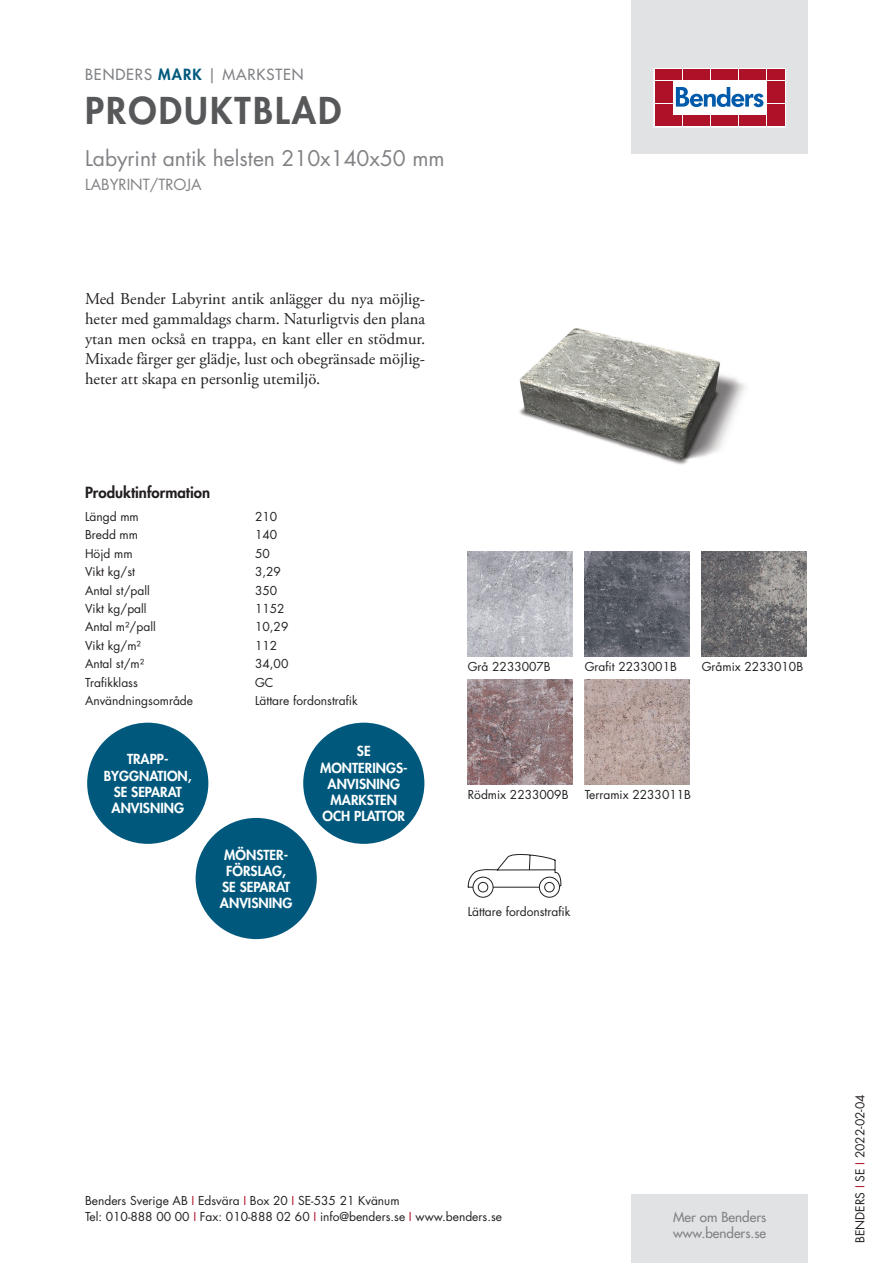
<style>
.page{position:relative;width:893px;height:1263px;background:#fff}
.page>*{position:absolute;margin:0;border:0;box-sizing:border-box;transform-origin:0 0}
.t1{font:800 36px "Futura Std";letter-spacing:.06em;color:#57585a}
.t2{font:21px "Futura Std";color:#808285}
.t3{font:16.5px/19.8px "Adobe Garamond Pro";color:#231f20;text-align:justify}
.t4{font:500 15px "Futura Std";letter-spacing:.06em;color:#808285}
.t5{font:800 15px "Futura Std";color:#231f20}
.t6{font:15px "Futura Std";color:#808285}
.t7{font:800 13.5px/16.2px "Futura Std";color:#fff;text-align:center}
.t8{font:500 13.5px/16.2px "Futura Std";color:#808285}
.t9{font:12px/16.5px "Futura Std";color:#231f20}
.s1{font-weight:800;color:#00597d}
.s2{color:#ae1229}
</style>
<div class="page">
<div style="left:631px;top:0;width:177px;height:153px;background:#e1e2e4"></div>
<div style="left:631px;top:1195px;width:177px;height:68px;background:#e1e2e4"></div>
<svg style="left:656px;top:70px;width:128px;height:55px;background:#ebc6cb"></svg>
<div style="left:654px;top:68px;width:132px;height:59px;border:1px solid #fff"></div>
<div style="left:655px;top:70px;width:8px;height:10px;background:#ae1229"></div>
<div style="left:664px;top:70px;width:8px;height:10px;background:#ae1229"></div>
<div style="left:655px;top:81px;width:8px;height:10px;background:#ae1229"></div>
<div style="left:664px;top:81px;width:8px;height:10px;background:#ae1229"></div>
<div style="left:655px;top:93px;width:8px;height:10px;background:#ae1229"></div>
<div style="left:664px;top:93px;width:8px;height:10px;background:#ae1229"></div>
<div style="left:655px;top:104px;width:8px;height:11px;background:#ae1229"></div>
<div style="left:664px;top:104px;width:8px;height:11px;background:#ae1229"></div>
<div style="left:655px;top:116px;width:8px;height:10px;background:#ae1229"></div>
<div style="left:664px;top:116px;width:8px;height:10px;background:#ae1229"></div>
<div style="left:674px;top:70px;width:8px;height:10px;background:#ae1229"></div>
<div style="left:683px;top:70px;width:8px;height:10px;background:#ae1229"></div>
<div style="left:692px;top:70px;width:8px;height:10px;background:#ae1229"></div>
<div style="left:702px;top:70px;width:8px;height:10px;background:#ae1229"></div>
<div style="left:711px;top:70px;width:8px;height:10px;background:#ae1229"></div>
<div style="left:720px;top:70px;width:8px;height:10px;background:#ae1229"></div>
<div style="left:730px;top:70px;width:8px;height:10px;background:#ae1229"></div>
<div style="left:739px;top:70px;width:8px;height:10px;background:#ae1229"></div>
<div style="left:748px;top:70px;width:8px;height:10px;background:#ae1229"></div>
<div style="left:758px;top:70px;width:8px;height:10px;background:#ae1229"></div>
<div style="left:674px;top:116px;width:8px;height:10px;background:#ae1229"></div>
<div style="left:683px;top:116px;width:8px;height:10px;background:#ae1229"></div>
<div style="left:692px;top:116px;width:8px;height:10px;background:#ae1229"></div>
<div style="left:702px;top:116px;width:8px;height:10px;background:#ae1229"></div>
<div style="left:711px;top:116px;width:8px;height:10px;background:#ae1229"></div>
<div style="left:720px;top:116px;width:8px;height:10px;background:#ae1229"></div>
<div style="left:730px;top:116px;width:8px;height:10px;background:#ae1229"></div>
<div style="left:739px;top:116px;width:8px;height:10px;background:#ae1229"></div>
<div style="left:748px;top:116px;width:8px;height:10px;background:#ae1229"></div>
<div style="left:758px;top:116px;width:8px;height:10px;background:#ae1229"></div>
<div style="left:767px;top:70px;width:8px;height:10px;background:#ae1229"></div>
<div style="left:776px;top:70px;width:8px;height:10px;background:#ae1229"></div>
<div style="left:767px;top:81px;width:8px;height:10px;background:#ae1229"></div>
<div style="left:776px;top:81px;width:8px;height:10px;background:#ae1229"></div>
<div style="left:767px;top:93px;width:8px;height:10px;background:#ae1229"></div>
<div style="left:776px;top:93px;width:8px;height:10px;background:#ae1229"></div>
<div style="left:767px;top:104px;width:8px;height:11px;background:#ae1229"></div>
<div style="left:776px;top:104px;width:8px;height:11px;background:#ae1229"></div>
<div style="left:767px;top:116px;width:8px;height:10px;background:#ae1229"></div>
<div style="left:776px;top:116px;width:8px;height:10px;background:#ae1229"></div>
<svg style="left:676px;top:87px;width:87px;height:20px;background:#8ab3d7"></svg>
<div style="left:303px;top:723px;width:121px;height:121px;background:#00597d;border-radius:50%"></div>
<div style="left:87px;top:723px;width:121px;height:121px;background:#00597d;border-radius:50%"></div>
<div style="left:196px;top:818px;width:121px;height:121px;background:#00597d;border-radius:50%"></div>
<img style="left:519px;top:328px;width:226px;height:137px">
<img style="left:468px;top:552px;width:105px;height:105px">
<img style="left:585px;top:552px;width:105px;height:105px">
<img style="left:702px;top:552px;width:105px;height:105px">
<img style="left:468px;top:680px;width:105px;height:105px">
<img style="left:585px;top:680px;width:105px;height:105px">
<div style="left:473px;top:877px;width:20px;height:21px;border:1px solid #231f20;border-radius:50%"></div>
<div style="left:539px;top:877px;width:21px;height:21px;border:1px solid #231f20;border-radius:50%"></div>
<svg style="left:468px;top:854px;width:93px;height:39px"></svg>
<p class="t4" style="left:85px;top:65px;width:220px">BENDERS <span class="s1">MARK</span> | MARKSTEN</p>
<h1 class="t1" style="left:85px;top:87px;width:258px">PRODUKTBLAD</h1>
<h2 class="t2" style="left:85px;top:144px;width:361px">Labyrint antik helsten 210x140x50 mm</h2>
<p class="t6" style="left:85px;top:175px;width:118px">LABYRINT/TROJA</p>
<p class="t3" style="left:85px;top:290px;width:342px">Med Bender Labyrint antik anlägger du nya möjlig&shy;heter med gammaldags charm. Naturligtvis den plana ytan men också en trappa, en kant eller en stödmur.<br>Mixade färger ger glädje, lust och obegränsade möjlig&shy;heter att skapa en personlig utemiljö.</p>
<p class="t5" style="left:85px;top:483px;width:127px">Produktinformation</p>
<p class="t9" style="left:85px;top:508px;width:55px">Längd mm</p>
<p class="t9" style="left:255px;top:508px;width:24px">210</p>
<p class="t9" style="left:85px;top:527px;width:55px">Bredd mm</p>
<p class="t9" style="left:255px;top:527px;width:24px">140</p>
<p class="t9" style="left:85px;top:545px;width:49px">Höjd mm</p>
<p class="t9" style="left:255px;top:545px;width:16px">50</p>
<p class="t9" style="left:85px;top:563px;width:51px">Vikt kg/st</p>
<p class="t9" style="left:255px;top:563px;width:27px">3,29</p>
<p class="t9" style="left:85px;top:582px;width:66px">Antal st/pall</p>
<p class="t9" style="left:255px;top:582px;width:24px">350</p>
<p class="t9" style="left:85px;top:600px;width:63px">Vikt kg/pall</p>
<p class="t9" style="left:255px;top:600px;width:31px">1152</p>
<p class="t9" style="left:85px;top:619px;width:72px">Antal m²/pall</p>
<p class="t9" style="left:255px;top:619px;width:35px">10,29</p>
<p class="t9" style="left:85px;top:637px;width:57px">Vikt kg/m²</p>
<p class="t9" style="left:255px;top:637px;width:24px">112</p>
<p class="t9" style="left:85px;top:656px;width:61px">Antal st/m²</p>
<p class="t9" style="left:255px;top:656px;width:35px">34,00</p>
<p class="t9" style="left:85px;top:674px;width:54px">Trafikklass</p>
<p class="t9" style="left:255px;top:674px;width:20px">GC</p>
<p class="t9" style="left:85px;top:692px;width:110px">Användningsområde</p>
<p class="t9" style="left:255px;top:692px;width:104px">Lättare fordonstrafik</p>
<p class="t7" style="left:320px;top:743px;width:89px">SE<br>MONTERINGS-<br>ANVISNING<br>MARKSTEN<br>OCH PLATTOR</p>
<p class="t7" style="left:104px;top:751px;width:89px">TRAPP-<br>BYGGNATION,<br>SE SEPARAT<br>ANVISNING</p>
<p class="t7" style="left:220px;top:846px;width:74px">MÖNSTER-<br>FÖRSLAG,<br>SE SEPARAT<br>ANVISNING</p>
<p class="t9" style="left:468px;top:659px;width:85px">Grå 2233007B</p>
<p class="t9" style="left:585px;top:659px;width:94px">Grafit 2233001B</p>
<p class="t9" style="left:702px;top:659px;width:103px">Gråmix 2233010B</p>
<p class="t9" style="left:468px;top:787px;width:102px">Rödmix 2233009B</p>
<p class="t9" style="left:585px;top:787px;width:108px">Terramix 2233011B</p>
<p class="t9" style="left:468px;top:904px;width:104px">Lättare fordonstrafik</p>
<p class="t9" style="left:85px;top:1192px;width:418px">Benders Sverige AB <span class="s2">I</span> Edsvära <span class="s2">I</span> Box 20 <span class="s2">I</span> SE-535 21 Kvänum<br>Tel: 010-888 00 00 <span class="s2">I</span> Fax: 010-888 02 60 <span class="s2">I</span> info@benders.se <span class="s2">I</span> www.benders.se</p>
<p class="t8" style="left:673px;top:1209px;width:95px">Mer om Benders www.benders.se</p>
<p class="t9" style="left:852px;top:1243px;width:150px;rotate:-90deg">BENDERS <span class="s2">I</span> SE <span class="s2">I</span> 2022-02-04</p>
</div>
